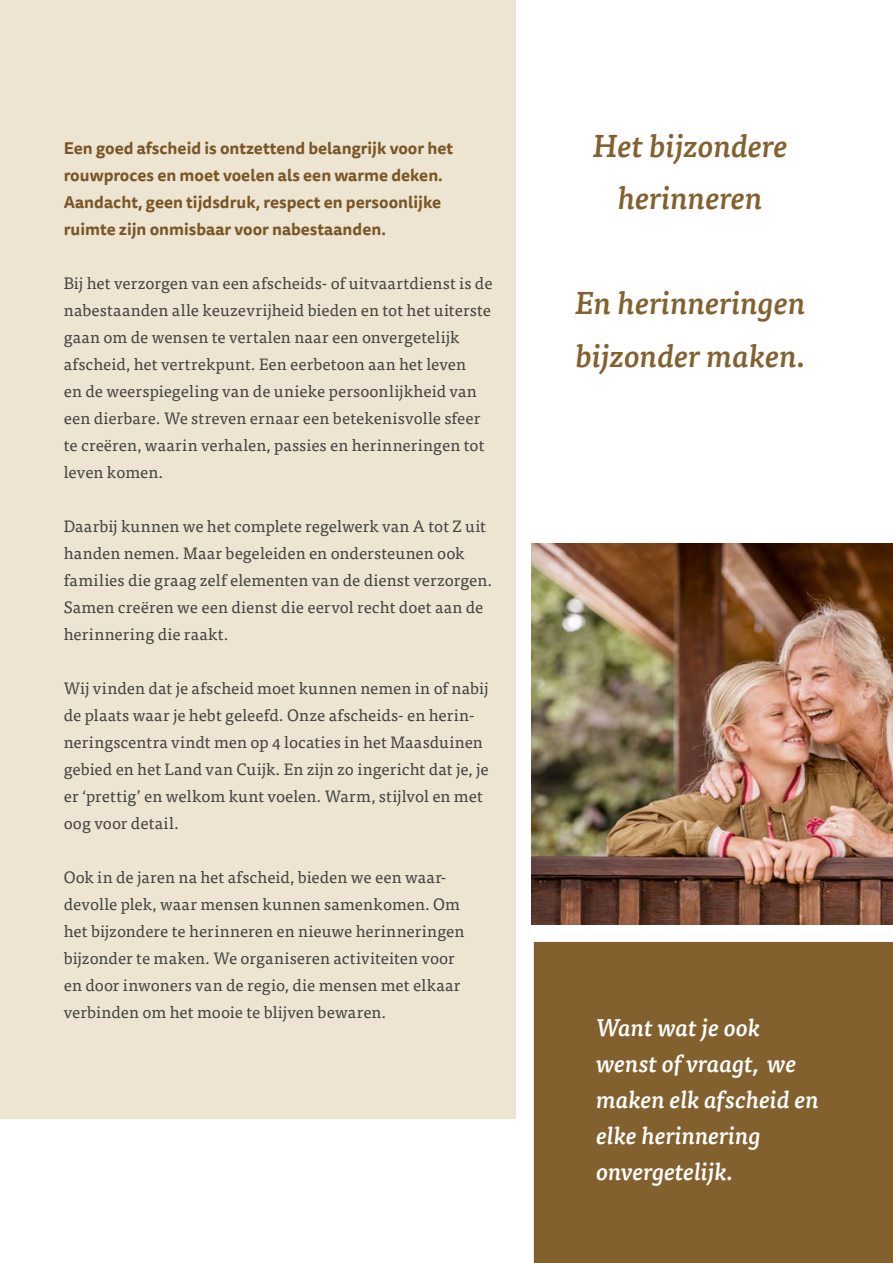
<style>
.page{position:relative;width:893px;height:1263px;background:#fff}
.page>*{position:absolute;margin:0;border:0;box-sizing:border-box;transform-origin:0 0}
.t1{font:italic 500 31.5px/52.5px "Tisa Pro";color:#83612f;text-align:center}
.t2{font:italic 500 24px/36px "Tisa Pro";color:#fff}
.t3{font:16.5px/27px "Tisa Pro";letter-spacing:.005em;color:#4b4d50}
.t4{font:700 16.5px/27px "Tisa Sans Pro";color:#83612f}
</style>
<div class="page">
<div style="left:0;top:0;width:516px;height:1118px;background:#ede4d2"></div>
<div style="left:534px;top:942px;width:359px;height:321px;background:#83612f"></div>
<img style="left:531px;top:544px;width:362px;height:380px">
<p class="t4" style="left:64px;top:135px;width:391px">Een goed afscheid is ontzettend belangrijk voor het rouwproces en moet voelen als een warme deken.<br>Aandacht, geen tijdsdruk, respect en persoonlijke ruimte zijn onmisbaar voor nabestaanden.</p>
<p class="t3" style="left:64px;top:269px;width:430px">Bij het verzorgen van een afscheids- of uitvaartdienst is de nabestaanden alle keuzevrijheid bieden en tot het uiterste gaan om de wensen te vertalen naar een onvergetelijk afscheid, het vertrekpunt. Een eerbetoon aan het leven<br>en de weerspiegeling van de unieke persoonlijkheid van een dierbare. We streven ernaar een betekenisvolle sfeer te creëren, waarin verhalen, passies en herinneringen tot leven komen.</p>
<p class="t3" style="left:64px;top:511px;width:430px">Daarbij kunnen we het complete regelwerk van A tot Z uit handen nemen. Maar begeleiden en ondersteunen ook families die graag zelf elementen van de dienst verzorgen.<br>Samen creëren we een dienst die eervol recht doet aan de herinnering die raakt.</p>
<p class="t3" style="left:64px;top:673px;width:426px">Wij vinden dat je afscheid moet kunnen nemen in of nabij de plaats waar je hebt geleefd. Onze afscheids- en herin&shy;neringscentra vindt men op 4 locaties in het Maasduinen gebied en het Land van Cuijk. En zijn zo ingericht dat je, je er ‘prettig’ en welkom kunt voelen. Warm, stijlvol en met oog voor detail.</p>
<p class="t3" style="left:64px;top:862px;width:402px">Ook in de jaren na het afscheid, bieden we een waar&shy;devolle plek, waar mensen kunnen samenkomen. Om het bijzondere te herinneren en nieuwe herinneringen bijzonder te maken. We organiseren activiteiten voor en door inwoners van de regio, die mensen met elkaar verbinden om het mooie te blijven bewaren.</p>
<h1 class="t1" style="left:593px;top:118px;width:197px">Het bijzondere herinneren</h1>
<h1 class="t1" style="left:575px;top:275px;width:232px;text-align:left">En herinneringen bijzonder maken.</h1>
<h2 class="t2" style="left:596px;top:1008px;width:224px">Want wat je ook wenst of vraagt, we maken elk afscheid en elke herinnering onvergetelijk.</h2>
</div>
